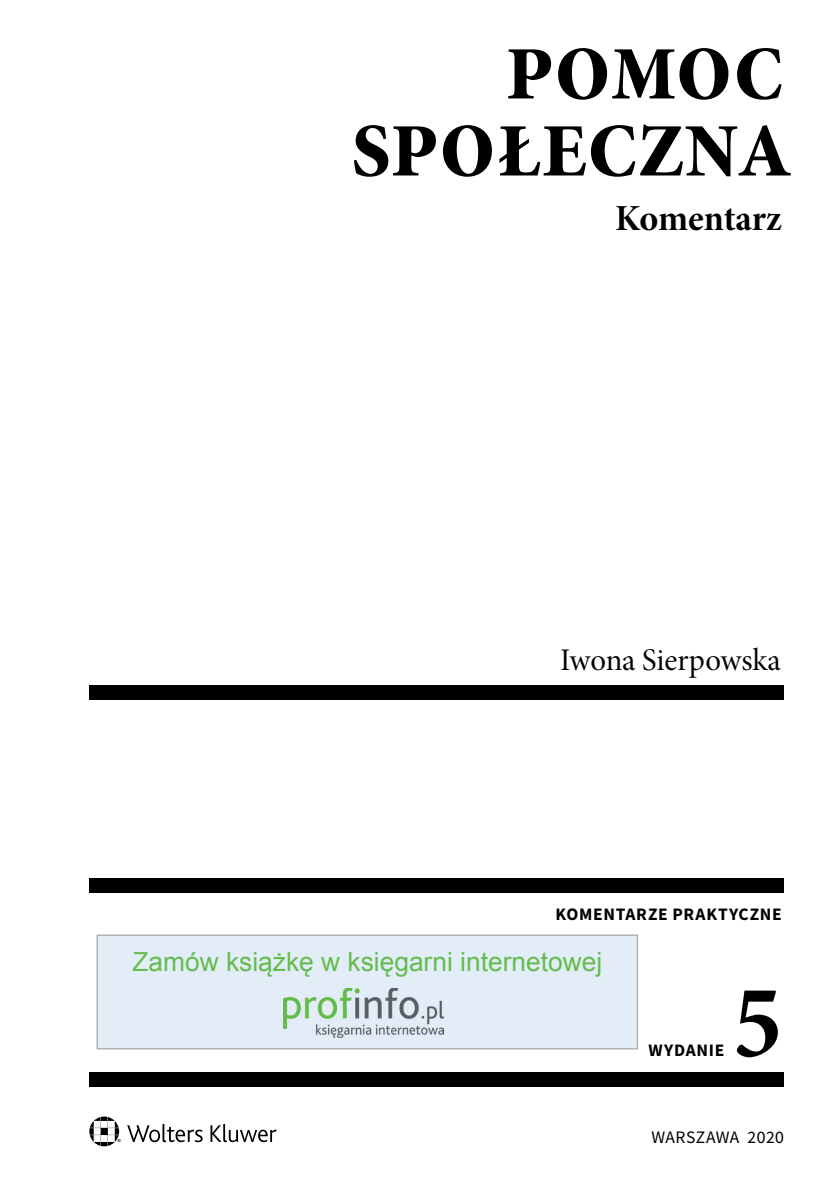
<style>
.page{position:relative;width:834px;height:1191px;background:#fff}
.page>*{position:absolute;margin:0;border:0;box-sizing:border-box;transform-origin:0 0}
.t1{font:105px/77px "Minion Pro Bold Cn Subh";letter-spacing:-.01em;color:#000;text-align:right}
.t2{font:700 condensed 105px "Minion Pro";color:#000}
.t3{font:36.75px "Minion Pro Bold Subh";letter-spacing:-.005em;color:#000}
.t4{font:31.5px "Minion Pro Subh";letter-spacing:-.005em;color:#000}
.t5{font:26.25px "Arial";color:#65bc4e}
.t6{font:700 17.5px "Source Sans Pro";letter-spacing:.04em;color:#000}
.t7{font:17.5px "Source Sans Pro";letter-spacing:.015em;color:#000}
</style>
<div class="page">
<svg style="left:89px;top:1116px;width:187px;height:30px"></svg>
<div style="left:89px;top:685px;width:695px;height:14px;background:#000"></div>
<div style="left:89px;top:1071px;width:695px;height:15px;background:#000"></div>
<div style="left:89px;top:878px;width:695px;height:15px;background:#000"></div>
<div style="left:96px;top:934px;width:542px;height:115px;background:#e3edf7"></div>
<div style="left:105px;top:952px;width:524px;height:34px;background:#e3edf7"></div>
<div style="left:284px;top:988px;width:166px;height:51px;background:#e3edf7"></div>
<img style="left:284px;top:988px;width:159px;height:49px">
<h1 class="t1" style="left:350px;top:26px;width:444px">Pomoc społeczna</h1>
<h2 class="t3" style="left:615px;top:194px;width:168px">Komentarz</h2>
<p class="t4" style="left:560px;top:639px;width:222px">Iwona Sierpowska</p>
<p class="t6" style="left:555px;top:902px;width:228px">KOMENTARZE PRAKTYCZNE</p>
<p class="t5" style="left:132px;top:945px;width:471px">Zamów książkę w księgarni internetowej</p>
<p class="t6" style="left:648px;top:1038px;width:77px">WYDANIE</p>
<h1 class="t2" style="left:734px;top:950px;width:49px">5</h1>
<p class="t7" style="left:651px;top:1126px;width:134px">WARSZAWA 2020</p>
</div>
